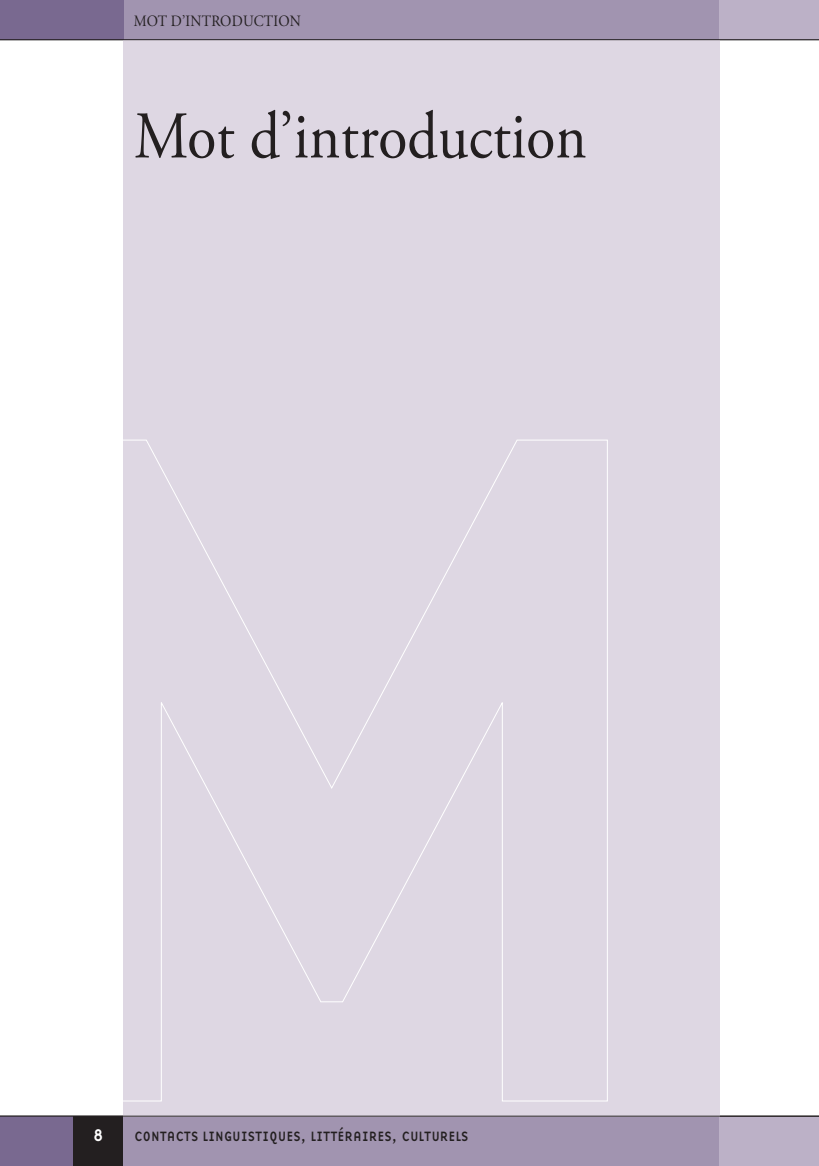
<style>
.page{position:relative;width:819px;height:1166px;background:#fff}
.page>*{position:absolute;margin:0;border:0;box-sizing:border-box;transform-origin:0 0}
.glavni_naslovi{font:66.5px "Adobe Garamond Pro";color:#231f20;scale:.9 1}
.t1{font:17.5px "Base Nine";color:#fff}
.t2{font:15.75px "Adobe Garamond Pro";letter-spacing:.015em;color:#231f20;scale:.9 1}
.t3{font:14px "Base Nine";letter-spacing:-.01em;color:#231f20;scale:.93 1}
</style>
<div class="page">
<div style="left:123px;top:1116px;width:621px;height:50px;background:#a194b0"></div>
<div style="left:719px;top:1116px;width:100px;height:50px;background:#bcb1c7"></div>
<div style="left:122px;top:0;width:597px;height:40px;background:#a194b0"></div>
<div style="left:719px;top:0;width:100px;height:40px;background:#bcb1c7"></div>
<div style="left:0;top:1116px;width:74px;height:50px;background:#796990"></div>
<div style="left:74px;top:1116px;width:49px;height:50px;background:#231f20"></div>
<div style="left:123px;top:40px;width:596px;height:1076px;background:#ded7e3"></div>
<div style="left:0;top:0;width:123px;height:40px;background:#796990"></div>
<hr style="left:0;top:39px;width:819px;height:1px;background:#231f20">
<hr style="left:0;top:1116px;width:819px;height:1px;background:#231f20">
<p class="t2" style="left:134px;top:11px;width:187px">MOT D’INTRODUCTION</p>
<p class="glavni_naslovi" style="left:134px;top:96px;width:504px">Mot d’introduction</p>
<p class="t1" style="left:92px;top:1123px;width:13px">8</p>
<p class="t3" style="left:134px;top:1126px;width:361px">CONTACTS LINGUISTIQUES, LITTÉRAIRES, CULTURELS</p>
</div>
